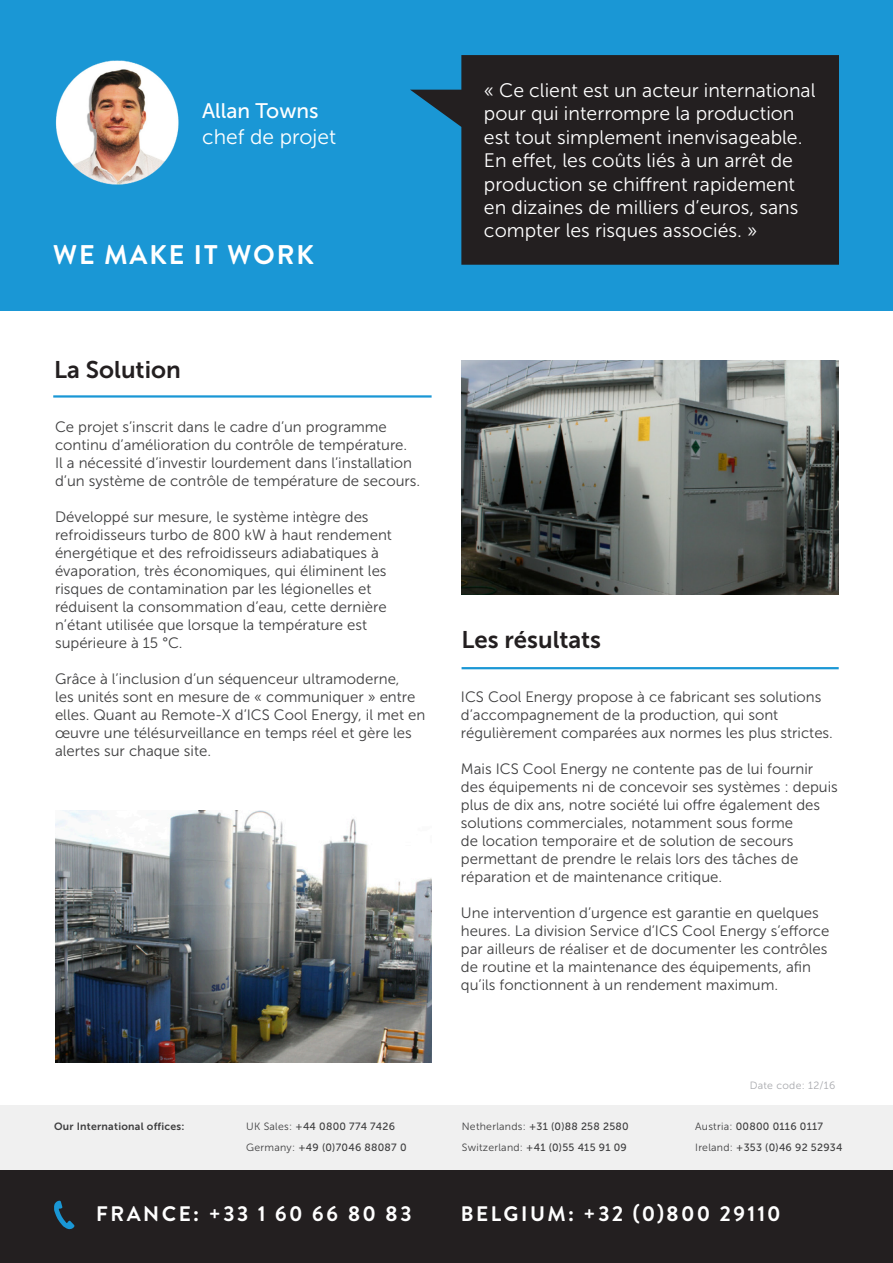
<style>
.page{position:relative;width:893px;height:1263px;background:#fff}
.page>*{position:absolute;margin:0;border:0;box-sizing:border-box;transform-origin:0 0}
.t1{font:700 27px "Brandon Text";letter-spacing:.07em;color:#fff}
.t2{font:24px "Museo Sans 700";color:#231f20}
.t3{font:700 21px "Brandon Text";letter-spacing:.1em;color:#fff}
.t4{font:21px "Museo Sans 300";color:#fff}
.t5{font:21px "Museo Sans 500";color:#fff}
.t6{font:19.5px/23.4px "Museo Sans 300";color:#fff}
.t7{font:15px/18px "Museo Sans 300";color:#3e3e3f}
.t8{font:10.5px "Museo Sans 500";letter-spacing:.025em;color:#3e3e3f}
.t9{font:10.5px "Museo Sans 700";letter-spacing:.025em;color:#3e3e3f}
.t10{font:10.5px "Museo Sans 300";letter-spacing:.025em;color:#a8a9ad}
.s1{font-family:"Museo Sans 300"}
</style>
<div class="page">
<div style="left:0;top:0;width:893px;height:310px;background:#1a97d5"></div>
<svg style="left:410px;top:55px;width:429px;height:210px;background:#212d35"></svg>
<hr style="left:462px;top:667px;width:377px;height:2px;background:#1a97d5">
<hr style="left:53px;top:395px;width:379px;height:3px;background:#1a97d5">
<img style="left:55px;top:810px;width:377px;height:252px">
<img style="left:462px;top:360px;width:377px;height:234px">
<img style="left:55px;top:60px;width:124px;height:125px">
<div style="left:0;top:1170px;width:893px;height:93px;background:#231f20"></div>
<svg style="left:54px;top:1200px;width:21px;height:29px"></svg>
<div style="left:0;top:1105px;width:893px;height:65px;background:#f0f0f0"></div>
<p class="t5" style="left:202px;top:100px;width:118px">Allan Towns</p>
<p class="t4" style="left:202px;top:125px;width:135px">chef de projet</p>
<p class="t1" style="left:53px;top:236px;width:262px">WE MAKE IT WORK</p>
<p class="t6" style="left:484px;top:79px;width:333px">« Ce client est un acteur international pour qui interrompre la production est tout simplement inenvisageable.<br>En effet, les coûts liés à un arrêt de production se chiffrent rapidement en dizaines de milliers d’euros, sans compter les risques associés. »</p>
<p class="t2" style="left:54px;top:356px;width:128px">La Solution</p>
<p class="t7" style="left:55px;top:418px;width:367px">Ce projet s’inscrit dans le cadre d’un programme continu d’amélioration du contrôle de température.<br>Il a nécessité d’investir lourdement dans l’installation d’un système de contrôle de température de secours.</p>
<p class="t7" style="left:55px;top:508px;width:338px">Développé sur mesure, le système intègre des refroidisseurs turbo de 800 kW à haut rendement énergétique et des refroidisseurs adiabatiques à évaporation, très économiques, qui éliminent les risques de contamination par les légionelles et réduisent la consommation d’eau, cette dernière n’étant utilisée que lorsque la température est supérieure à 15 °C.</p>
<p class="t7" style="left:55px;top:670px;width:372px">Grâce à l’inclusion d’un séquenceur ultramoderne,<br>les unités sont en mesure de « communiquer » entre elles. Quant au Remote-X d’ICS Cool Energy, il met en œuvre une télésurveillance en temps réel et gère les alertes sur chaque site.</p>
<p class="t9" style="left:54px;top:1120px;width:132px">Our International offices:</p>
<p class="t8" style="left:246px;top:1121px;width:150px"><span class="s1">UK Sales:</span> +44 0800 774 7426</p>
<p class="t8" style="left:246px;top:1142px;width:162px"><span class="s1">Germany:</span> +49 (0)7046 88087 0</p>
<p class="t3" style="left:96px;top:1199px;width:317px">FRANCE: +33 1 60 66 80 83</p>
<p class="t2" style="left:462px;top:626px;width:141px">Les résultats</p>
<p class="t7" style="left:461px;top:688px;width:373px">ICS Cool Energy propose à ce fabricant ses solutions d’accompagnement de la production, qui sont régulièrement comparées aux normes les plus strictes.</p>
<p class="t7" style="left:461px;top:760px;width:378px">Mais ICS Cool Energy ne contente pas de lui fournir des équipements ni de concevoir ses systèmes : depuis plus de dix ans, notre société lui offre également des solutions commerciales, notamment sous forme<br>de location temporaire et de solution de secours permettant de prendre le relais lors des tâches de réparation et de maintenance critique.</p>
<p class="t7" style="left:461px;top:904px;width:370px">Une intervention d’urgence est garantie en quelques heures. La division Service d’ICS Cool Energy s’efforce par ailleurs de réaliser et de documenter les contrôles de routine et la maintenance des équipements, afin qu’ils fonctionnent à un rendement maximum.</p>
<p class="t8" style="left:462px;top:1121px;width:168px"><span class="s1">Netherlands:</span> +31 (0)88 258 2580</p>
<p class="t8" style="left:462px;top:1142px;width:167px"><span class="s1">Switzerland:</span> +41 (0)55 415 91 09</p>
<p class="t10" style="left:750px;top:1079px;width:87px">Date code: 12/16</p>
<p class="t8" style="left:695px;top:1121px;width:129px"><span class="s1">Austria:</span> 00800 0116 0117</p>
<p class="t8" style="left:695px;top:1142px;width:149px"><span class="s1">Ireland:</span> +353 (0)46 92 52934</p>
<p class="t3" style="left:461px;top:1199px;width:321px">BELGIUM: +32 (0)800 29110</p>
</div>
